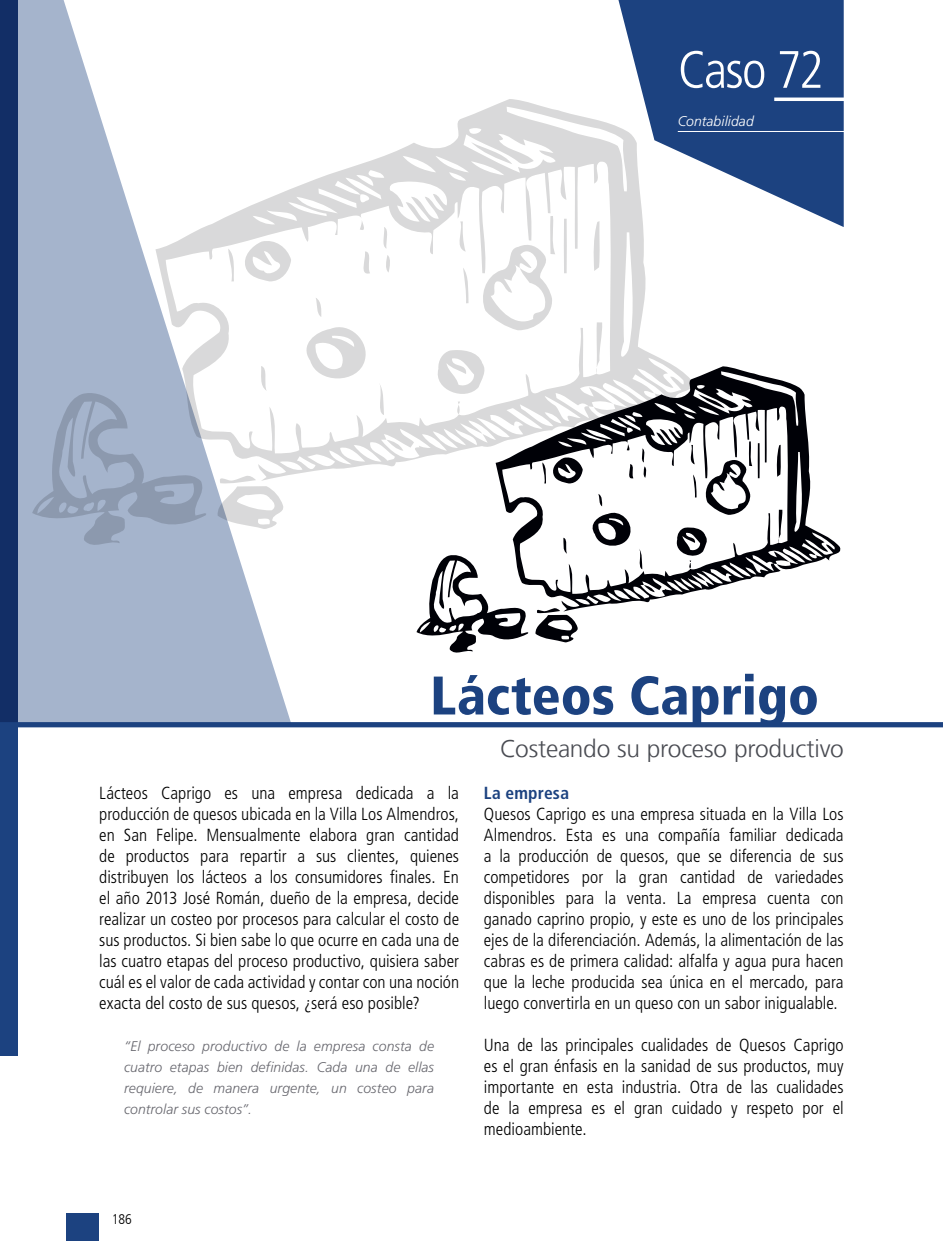
<style>
.page{position:relative;width:943px;height:1241px;background:#fff}
.page>*{position:absolute;margin:0;border:0;box-sizing:border-box;transform-origin:0 0}
.t1{font:900 condensed 54.25px "Frutiger";color:#1c4280}
.t2{font:300 condensed 52.5px "Frutiger";letter-spacing:-.04em;color:#fff}
.t3{font:300 24.5px "Frutiger LT";letter-spacing:-.01em;color:#494b52}
.t4{font:300 condensed 17.5px/21px "Frutiger";color:#000001;text-align:justify}
.t5{font:700 condensed 17.5px "Frutiger";letter-spacing:.015em;color:#1c4280}
.t6{font:italic 300 14px/21px "Frutiger";letter-spacing:.005em;color:#68686f;text-align:justify}
.t7{font:italic 300 14px "Frutiger";letter-spacing:.005em;color:#fff}
.t8{font:300 condensed 14px "Frutiger LT";color:#000001}
</style>
<div class="page">
<div style="left:0;top:0;width:17px;height:1055px;background:#1c4280"></div>
<div style="left:66px;top:1212px;width:33px;height:28px;background:#1c4280"></div>
<svg style="left:0;top:0;width:291px;height:722px;fill:#a5b4cc"></svg>
<div style="left:0;top:722px;width:943px;height:5px;background:#1c4280"></div>
<svg style="left:618px;top:0;width:225px;height:227px;fill:#1c4280"></svg>
<hr style="left:774px;top:97px;width:138px;height:4px;background:#fff">
<hr style="left:677px;top:131px;width:234px;height:1px;background:#fff">
<svg style="left:499px;top:366px;width:342px;height:243px"></svg>
<svg style="left:698px;top:394px;width:26px;height:14px"></svg>
<svg style="left:776px;top:444px;width:5px;height:32px"></svg>
<svg style="left:703px;top:441px;width:56px;height:74px"></svg>
<svg style="left:542px;top:481px;width:40px;height:2px"></svg>
<svg style="left:693px;top:481px;width:4px;height:16px"></svg>
<svg style="left:673px;top:527px;width:36px;height:34px"></svg>
<svg style="left:587px;top:493px;width:55px;height:76px"></svg>
<svg style="left:644px;top:585px;width:10px;height:7px"></svg>
<svg style="left:416px;top:537px;width:163px;height:116px"></svg>
<svg style="left:155px;top:99px;width:542px;height:382px"></svg>
<svg style="left:471px;top:142px;width:41px;height:22px"></svg>
<svg style="left:564px;top:219px;width:3px;height:54px"></svg>
<svg style="left:453px;top:221px;width:12px;height:31px"></svg>
<svg style="left:593px;top:221px;width:7px;height:50px"></svg>
<svg style="left:380px;top:227px;width:10px;height:22px"></svg>
<svg style="left:242px;top:238px;width:49px;height:44px"></svg>
<svg style="left:479px;top:216px;width:76px;height:115px"></svg>
<svg style="left:228px;top:248px;width:8px;height:33px"></svg>
<svg style="left:358px;top:251px;width:15px;height:25px"></svg>
<svg style="left:384px;top:255px;width:7px;height:17px"></svg>
<svg style="left:463px;top:267px;width:6px;height:36px"></svg>
<svg style="left:432px;top:349px;width:56px;height:53px"></svg>
<svg style="left:259px;top:366px;width:10px;height:25px"></svg>
<svg style="left:299px;top:297px;width:86px;height:118px"></svg>
<svg style="left:32px;top:388px;width:177px;height:163px"></svg>
<svg style="left:386px;top:439px;width:17px;height:12px"></svg>
<svg style="left:216px;top:474px;width:70px;height:55px"></svg>
<h2 class="t2" style="left:677px;top:40px;width:148px">Caso 72</h2>
<p class="t7" style="left:677px;top:113px;width:77px">Contabilidad</p>
<h1 class="t1" style="left:430px;top:663px;width:390px">Lácteos Caprigo</h1>
<h3 class="t3" style="left:500px;top:734px;width:345px">Costeando su proceso productivo</h3>
<p class="t4" style="left:99px;top:782px;width:361px">Lácteos Caprigo es una empresa dedicada a la producción de quesos ubicada en la Villa Los Almendros, en San Felipe. Mensualmente elabora gran cantidad de productos para repartir a sus clientes, quienes distribuyen los lácteos a los consumidores finales. En el año 2013 José Román, dueño de la empresa, decide realizar un costeo por procesos para calcular el costo de sus productos. Si bien sabe lo que ocurre en cada una de las cuatro etapas del proceso productivo, quisiera saber cuál es el valor de cada actividad y contar con una noción exacta del costo de sus quesos, ¿será eso posible?</p>
<p class="t6" style="left:124px;top:1035px;width:311px">“El proceso productivo de la empresa consta de cuatro etapas bien definidas. Cada una de ellas requiere, de manera urgente, un costeo para controlar sus costos”.</p>
<p class="t5" style="left:484px;top:782px;width:87px">La empresa</p>
<p class="t4" style="left:484px;top:803px;width:361px">Quesos Caprigo es una empresa situada en la Villa Los Almendros. Esta es una compañía familiar dedicada a la producción de quesos, que se diferencia de sus competidores por la gran cantidad de variedades disponibles para la venta. La empresa cuenta con ganado caprino propio, y este es uno de los principales ejes de la diferenciación. Además, la alimentación de las cabras es de primera calidad: alfalfa y agua pura hacen que la leche producida sea única en el mercado, para luego convertirla en un queso con un sabor inigualable.</p>
<p class="t4" style="left:484px;top:1034px;width:361px">Una de las principales cualidades de Quesos Caprigo es el gran énfasis en la sanidad de sus productos, muy importante en esta industria. Otra de las cualidades de la empresa es el gran cuidado y respeto por el medioambiente.</p>
<p class="t8" style="left:112px;top:1210px;width:22px">186</p>
</div>
